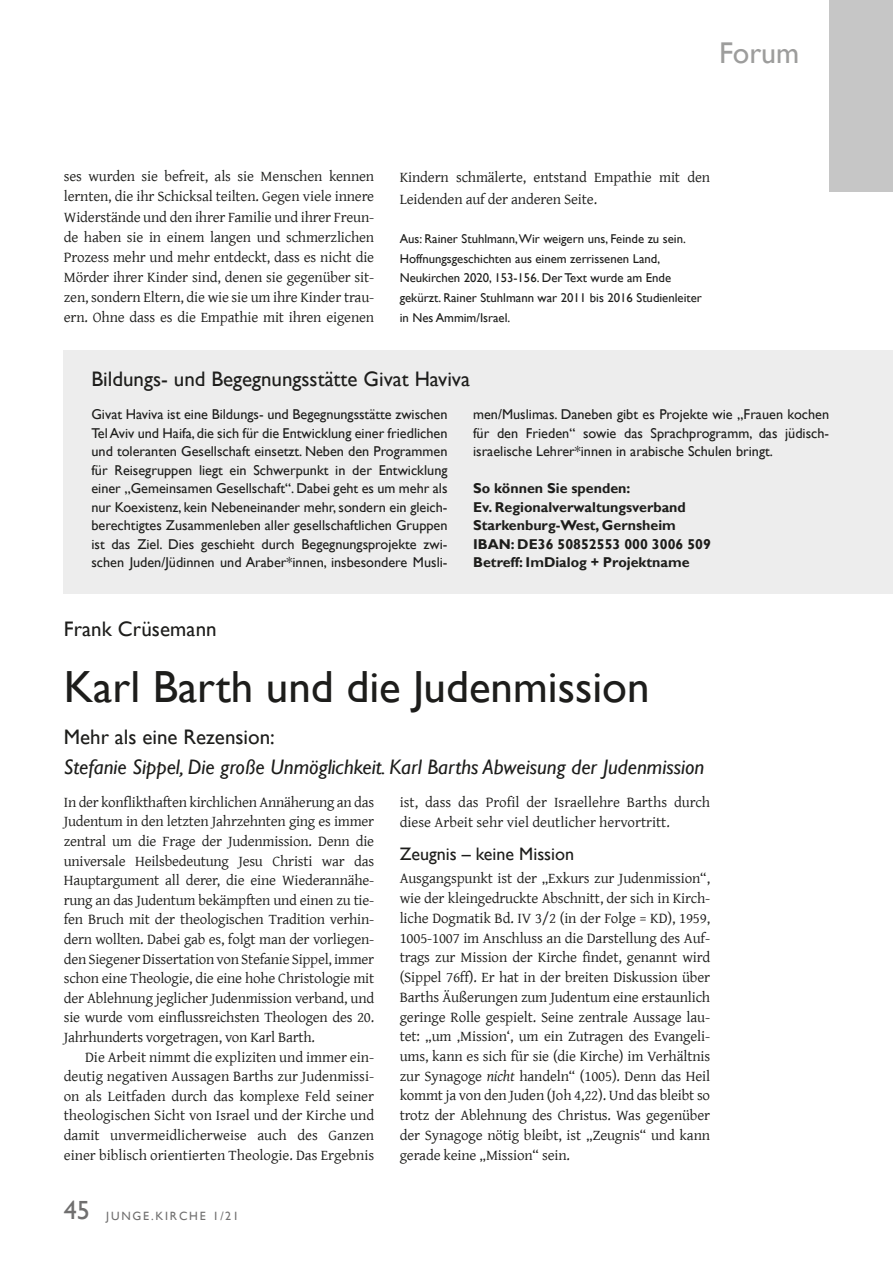
<style>
.page{position:relative;width:893px;height:1263px;background:#fff}
.page>*{position:absolute;margin:0;border:0;box-sizing:border-box;transform-origin:0 0}
.t1{font:45px "Gill Sans";color:#1d1d1b}
.t2{font:30px "Gill Sans";color:#9d9d9c}
.t3{font:21px "Gill Sans";color:#1d1d1b}
.t4{font:italic 21px "Gill Sans";color:#1d1d1b}
.t5{font:18px "Gill Sans";color:#1d1d1b}
.t6{font:15px/19.6px "Gentium";letter-spacing:-.01em;color:#1d1d1b;text-align:justify}
.t7{font:14.25px/18.5px "Gill Sans";color:#1d1d1b;text-align:justify}
.t8{font:700 14.25px/18.5px "Gill Sans";color:#1d1d1b}
.t9{font:12.75px/19.6px "Gill Sans";color:#1d1d1b}
.t10{font:12px "Gill Sans";letter-spacing:.15em;color:#706f6f}
.s1{font-style:italic}
.s2{font-size:26.25px}
</style>
<div class="page">
<div style="left:829px;top:0;width:64px;height:191px;background:#c6c6c6"></div>
<div style="left:64px;top:350px;width:829px;height:244px;background:#ededed"></div>
<h2 class="t2" style="left:719px;top:35px;width:82px">Forum</h2>
<p class="t6" style="left:64px;top:166px;width:312px;line-height:20.1px">ses wurden sie befreit, als sie Menschen kennen lernten, die ihr Schicksal teilten. Gegen viele innere Widerstände und den ihrer Familie und ihrer Freun&shy;de haben sie in einem langen und schmerzlichen Prozess mehr und mehr entdeckt, dass es nicht die Mörder ihrer Kinder sind, denen sie gegenüber sit&shy;zen, sondern Eltern, die wie sie um ihre Kinder trau&shy;ern. Ohne dass es die Empathie mit ihren eigenen</p>
<p class="t6" style="left:400px;top:165px;width:312px;line-height:22.2px">Kindern schmälerte, entstand Empathie mit den<br>Leidenden auf der anderen Seite.</p>
<p class="t9" style="left:400px;top:229px;width:304px">Aus: Rainer Stuhlmann,Wir weigern uns, Feinde zu sein.<br>Hoffnungsgeschichten aus einem zerrissenen Land, Neukirchen 2020, 153-156. Der Text wurde am Ende gekürzt. Rainer Stuhlmann war 2011 bis 2016 Studienleiter in Nes Ammim/Israel.</p>
<h3 class="t3" style="left:91px;top:366px;width:380px">Bildungs- und Begegnungsstätte Givat Haviva</h3>
<p class="t7" style="left:91px;top:406px;width:358px">Givat Haviva ist eine Bildungs- und Begegnungsstätte zwischen Tel Aviv und Haifa, die sich für die Entwicklung einer friedlichen und toleranten Gesellschaft einsetzt. Neben den Programmen für Reisegruppen liegt ein Schwerpunkt in der Entwicklung einer „Gemeinsamen Gesellschaft“. Dabei geht es um mehr als nur Koexistenz, kein Nebeneinander mehr, sondern ein gleich&shy;berechtigtes Zusammenleben aller gesellschaftlichen Gruppen ist das Ziel. Dies geschieht durch Begegnungsprojekte zwi&shy;schen Juden/Jüdinnen und Araber*innen, insbesondere Musli-</p>
<p class="t7" style="left:473px;top:406px;width:358px">men/Muslimas. Daneben gibt es Projekte wie „Frauen kochen für den Frieden“ sowie das Sprachprogramm, das jüdisch&shy;israelische Lehrer*innen in arabische Schulen bringt.</p>
<p class="t8" style="left:473px;top:480px;width:239px">So können Sie spenden:<br>Ev. Regionalverwaltungsverband<br>Starkenburg-West, Gernsheim<br>IBAN: DE36 50852553 000 3006 509<br>Betreff: ImDialog + Projektname</p>
<h3 class="t3" style="left:64px;top:617px;width:154px">Frank Crüsemann</h3>
<h1 class="t1" style="left:64px;top:660px;width:587px">Karl Barth und die Judenmission</h1>
<h3 class="t3" style="left:64px;top:725px;width:213px">Mehr als eine Rezension:</h3>
<h3 class="t4" style="left:64px;top:755px;width:642px">Stefanie Sippel, Die große Unmöglichkeit. Karl Barths Abweisung der Judenmission</h3>
<p class="t6" style="left:64px;top:791px;width:312px">In der konflikthaften kirchlichen Annäherung an das Judentum in den letzten Jahrzehnten ging es immer zentral um die Frage der Judenmission. Denn die universale Heilsbedeutung Jesu Christi war das Hauptargument all derer, die eine Wiederannähe&shy;rung an das Judentum bekämpften und einen zu tie&shy;fen Bruch mit der theologischen Tradition verhin&shy;dern wollten. Dabei gab es, folgt man der vorliegen&shy;den Siegener Dissertation von Stefanie Sippel, immer schon eine Theologie, die eine hohe Christologie mit der Ablehnung jeglicher Judenmission verband, und sie wurde vom einflussreichsten Theologen des 20.<br>Jahrhunderts vorgetragen, von Karl Barth.</p>
<p class="t6" style="left:64px;top:1046px;width:312px;text-indent:21px">Die Arbeit nimmt die expliziten und immer ein&shy;deutig negativen Aussagen Barths zur Judenmissi&shy;on als Leitfaden durch das komplexe Feld seiner theologischen Sicht von Israel und der Kirche und damit unvermeidlicherweise auch des Ganzen einer biblisch orientierten Theologie. Das Ergebnis</p>
<p class="t6" style="left:400px;top:791px;width:312px">ist, dass das Profil der Israellehre Barths durch diese Arbeit sehr viel deutlicher hervortritt.</p>
<p class="t5" style="left:400px;top:844px;width:176px">Zeugnis – keine Mission</p>
<p class="t6" style="left:400px;top:868px;width:312px">Ausgangspunkt ist der „Exkurs zur Judenmission“, wie der kleingedruckte Abschnitt, der sich in Kirch&shy;liche Dogmatik Bd. IV 3/2 (in der Folge = KD), 1959, 1005-1007 im Anschluss an die Darstellung des Auf&shy;trags zur Mission der Kirche findet, genannt wird (Sippel 76ff). Er hat in der breiten Diskussion über Barths Äußerungen zum Judentum eine erstaunlich geringe Rolle gespielt. Seine zentrale Aussage lau&shy;tet: „um ‚Mission‘, um ein Zutragen des Evangeli&shy;ums, kann es sich für sie (die Kirche) im Verhältnis zur Synagoge <span class="s1">nicht</span> handeln“ (1005). Denn das Heil kommt ja von den Juden (Joh 4,22). Und das bleibt so trotz der Ablehnung des Christus. Was gegenüber der Synagoge nötig bleibt, ist „Zeugnis“ und kann gerade keine „Mission“ sein.</p>
<p class="t10" style="left:64px;top:1209px;width:177px"><span class="s2">45</span> JUNGE.KIRCHE 1/21</p>
</div>
